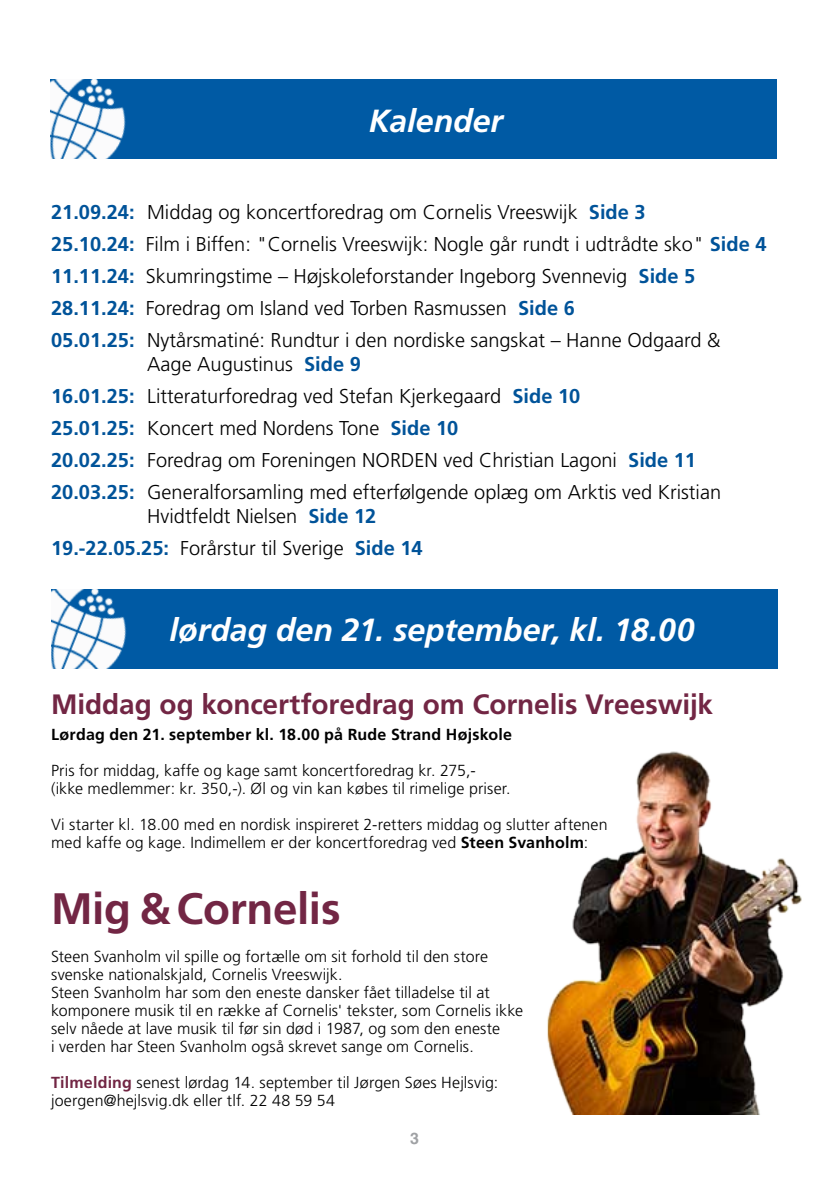
<style>
.page{position:relative;width:840px;height:1191px;background:#fff}
.page>*{position:absolute;margin:0;border:0;box-sizing:border-box;transform-origin:0 0}
.t1{font:700 44px "Frutiger LT Std";letter-spacing:-.005em;color:#722644}
.t2{font:italic 700 32px "Frutiger";color:#fff}
.t3{font:700 28px "Frutiger LT Std";letter-spacing:-.005em;color:#722644}
.t4{font:300 20px/32px "Frutiger LT Std";color:#000}
.t5{font:300 16px/18px "Frutiger LT Std";letter-spacing:.01em;color:#000}
.t6{font:700 16px "Frutiger LT Std";letter-spacing:.015em;color:#000}
.s1{font-weight:700;color:#005399}
.s2{font-weight:700}
.s3{font-weight:700;color:#722644}
</style>
<div class="page">
<img style="left:547px;top:751px;width:255px;height:363px">
<div style="left:51px;top:589px;width:726px;height:79px;background:#005aa4"></div>
<img style="left:51px;top:589px;width:76px;height:79px">
<div style="left:50px;top:80px;width:726px;height:79px;background:#005aa4"></div>
<img style="left:50px;top:80px;width:76px;height:79px">
<h2 class="t2" style="left:368px;top:102px;width:136px">Kalender</h2>
<p class="t4" style="left:51px;top:196px;width:716px"><span class="s1">21.09.24:</span> Middag og koncertforedrag om Cornelis Vreeswijk <span class="s1">Side 3<br>25.10.24:</span> Film i Biffen: "Cornelis Vreeswijk: Nogle går rundt i udtrådte sko" <span class="s1">Side 4<br>11.11.24:</span> Skumringstime – Højskoleforstander Ingeborg Svennevig <span class="s1">Side 5<br>28.11.24:</span> Foredrag om Island ved Torben Rasmussen <span class="s1">Side 6<br>05.01.25:</span> Nytårsmatiné: Rundtur i den nordiske sangskat – Hanne Odgaard &amp;</p>
<p class="t4" style="left:51px;top:348px;width:671px;text-indent:96px">Aage Augustinus <span class="s1">Side 9<br>16.01.25:</span> Litteraturforedrag ved Stefan Kjerkegaard <span class="s1">Side 10<br>25.01.25:</span> Koncert med Nordens Tone <span class="s1">Side 10<br>20.02.25:</span> Foredrag om Foreningen NORDEN ved Christian Lagoni <span class="s1">Side 11<br>20.03.25:</span> Generalforsamling med efterfølgende oplæg om Arktis ved Kristian</p>
<p class="t4" style="left:51px;top:500px;width:373px;text-indent:96px">Hvidtfeldt Nielsen <span class="s1">Side 12<br>19.-22.05.25:</span> Forårstur til Sverige <span class="s1">Side 14</span></p>
<h2 class="t2" style="left:169px;top:611px;width:526px">lørdag den 21. september, kl. 18.00</h2>
<h3 class="t3" style="left:51px;top:688px;width:663px">Middag og koncertforedrag om Cornelis Vreeswijk</h3>
<p class="t6" style="left:51px;top:725px;width:462px">Lørdag den 21. september kl. 18.00 på Rude Strand Højskole</p>
<p class="t5" style="left:51px;top:762px;width:461px">Pris for middag, kaffe og kage samt koncertforedrag kr. 275,- (ikke medlemmer: kr. 350,-). Øl og vin kan købes til rimelige priser.</p>
<p class="t5" style="left:51px;top:816px;width:557px">Vi starter kl. 18.00 med en nordisk inspireret 2-retters middag og slutter aftenen med kaffe og kage. Indimellem er der koncertforedrag ved <span class="s2">Steen Svanholm</span>:</p>
<h1 class="t1" style="left:51px;top:883px;width:291px">Mig &amp; Cornelis</h1>
<p class="t5" style="left:51px;top:948px;width:473px">Steen Svanholm vil spille og fortælle om sit forhold til den store svenske nationalskjald, Cornelis Vreeswijk.<br>Steen Svanholm har som den eneste dansker fået tilladelse til at komponere musik til en række af Cornelis' tekster, som Cornelis ikke selv nåede at lave musik til før sin død i 1987, og som den eneste<br>i verden har Steen Svanholm også skrevet sange om Cornelis.</p>
<p class="t5" style="left:51px;top:1074px;width:448px"><span class="s3">Tilmelding</span> senest lørdag 14. september til Jørgen Søes Hejlsvig: joergen@hejlsvig.dk eller tlf. 22 48 59 54</p>
</div>
